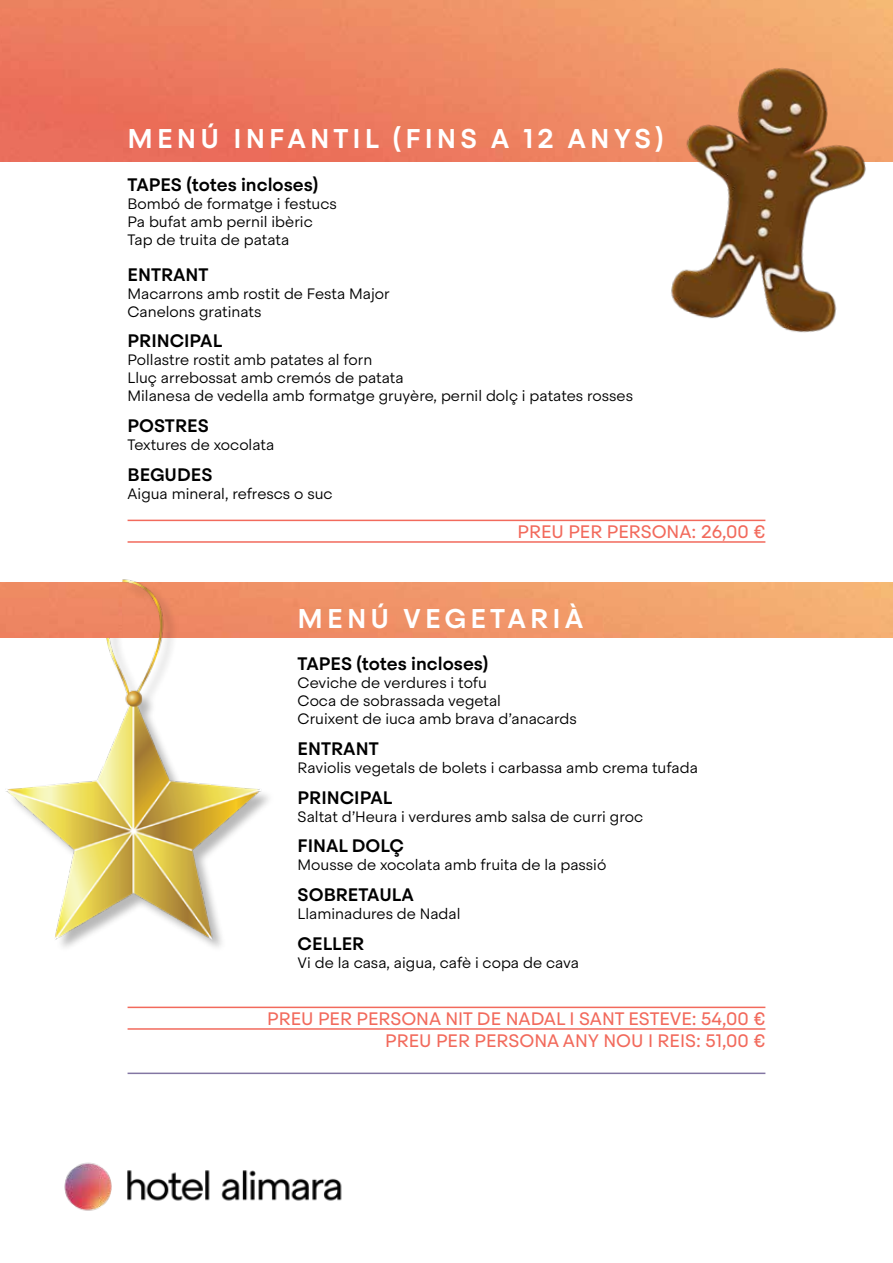
<style>
.page{position:relative;width:893px;height:1263px;background:#fff}
.page>*{position:absolute;margin:0;border:0;box-sizing:border-box;transform-origin:0 0}
.t1{font:500 27px "Steradian";letter-spacing:.15em;color:#fff}
.t2{font:500 18px "Steradian";color:#000}
.t3{font:18px/21.6px "Steradian";color:#f26a5c;text-align:right}
.t4{font:300 15px/18px "Steradian";color:#000}
</style>
<div class="page">
<img style="left:0;top:0;width:503px;height:162px">
<img style="left:503px;top:0;width:390px;height:162px">
<img style="left:275px;top:583px;width:329px;height:55px">
<img style="left:604px;top:583px;width:289px;height:55px">
<img style="left:64px;top:1162px;width:278px;height:49px">
<hr style="left:128px;top:520px;width:637px;height:1px;background:#f26a5c">
<hr style="left:128px;top:541px;width:637px;height:2px;background:#f26a5c">
<hr style="left:128px;top:1006px;width:637px;height:2px;background:#f26a5c">
<hr style="left:128px;top:1028px;width:637px;height:2px;background:#f26a5c">
<hr style="left:128px;top:1072px;width:637px;height:2px;background:#8376a3">
<img style="left:0;top:579px;width:275px;height:368px">
<div style="left:0;top:583px;width:122px;height:55px;background:#ee8763"></div>
<img style="left:630px;top:36px;width:263px;height:297px">
<h1 class="t1" style="left:128px;top:122px;width:537px">MENÚ INFANTIL (FINS A 12 ANYS)</h1>
<p class="t2" style="left:128px;top:173px;width:192px">TAPES (totes incloses)</p>
<p class="t4" style="left:128px;top:194px;width:211px">Bombó de formatge i festucs<br>Pa bufat amb pernil ibèric<br>Tap de truita de patata</p>
<p class="t2" style="left:128px;top:263px;width:83px">ENTRANT</p>
<p class="t4" style="left:128px;top:284px;width:264px">Macarrons amb rostit de Festa Major<br>Canelons gratinats</p>
<p class="t2" style="left:128px;top:330px;width:96px">PRINCIPAL</p>
<p class="t4" style="left:128px;top:351px;width:507px">Pollastre rostit amb patates al forn<br>Lluç arrebossat amb cremós de patata<br>Milanesa de vedella amb formatge gruyère, pernil dolç i patates rosses</p>
<p class="t2" style="left:128px;top:414px;width:83px">POSTRES</p>
<p class="t4" style="left:128px;top:436px;width:148px">Textures de xocolata</p>
<p class="t2" style="left:128px;top:463px;width:86px">BEGUDES</p>
<p class="t4" style="left:128px;top:484px;width:207px">Aigua mineral, refrescs o suc</p>
<p class="t3" style="left:517px;top:521px;width:249px">PREU PER PERSONA: 26,00 €</p>
<h1 class="t1" style="left:298px;top:601px;width:287px">MENÚ VEGETARIÀ</h1>
<p class="t2" style="left:298px;top:653px;width:192px">TAPES (totes incloses)</p>
<p class="t4" style="left:298px;top:674px;width:281px">Ceviche de verdures i tofu<br>Coca de sobrassada vegetal<br>Cruixent de iuca amb brava d’anacards</p>
<p class="t2" style="left:298px;top:738px;width:83px">ENTRANT</p>
<p class="t4" style="left:298px;top:759px;width:402px">Raviolis vegetals de bolets i carbassa amb crema tufada</p>
<p class="t2" style="left:298px;top:786px;width:96px">PRINCIPAL</p>
<p class="t4" style="left:298px;top:807px;width:347px">Saltat d’Heura i verdures amb salsa de curri groc</p>
<p class="t2" style="left:298px;top:835px;width:108px">FINAL DOLÇ</p>
<p class="t4" style="left:298px;top:856px;width:310px">Mousse de xocolata amb fruita de la passió</p>
<p class="t2" style="left:298px;top:883px;width:118px">SOBRETAULA</p>
<p class="t4" style="left:298px;top:905px;width:164px">Llaminadures de Nadal</p>
<p class="t2" style="left:298px;top:932px;width:68px">CELLER</p>
<p class="t4" style="left:298px;top:953px;width:283px">Vi de la casa, aigua, cafè i copa de cava</p>
<p class="t3" style="left:267px;top:1008px;width:500px">PREU PER PERSONA NIT DE NADAL I SANT ESTEVE: 54,00 €<br>PREU PER PERSONA ANY NOU I REIS: 51,00 €</p>
</div>
